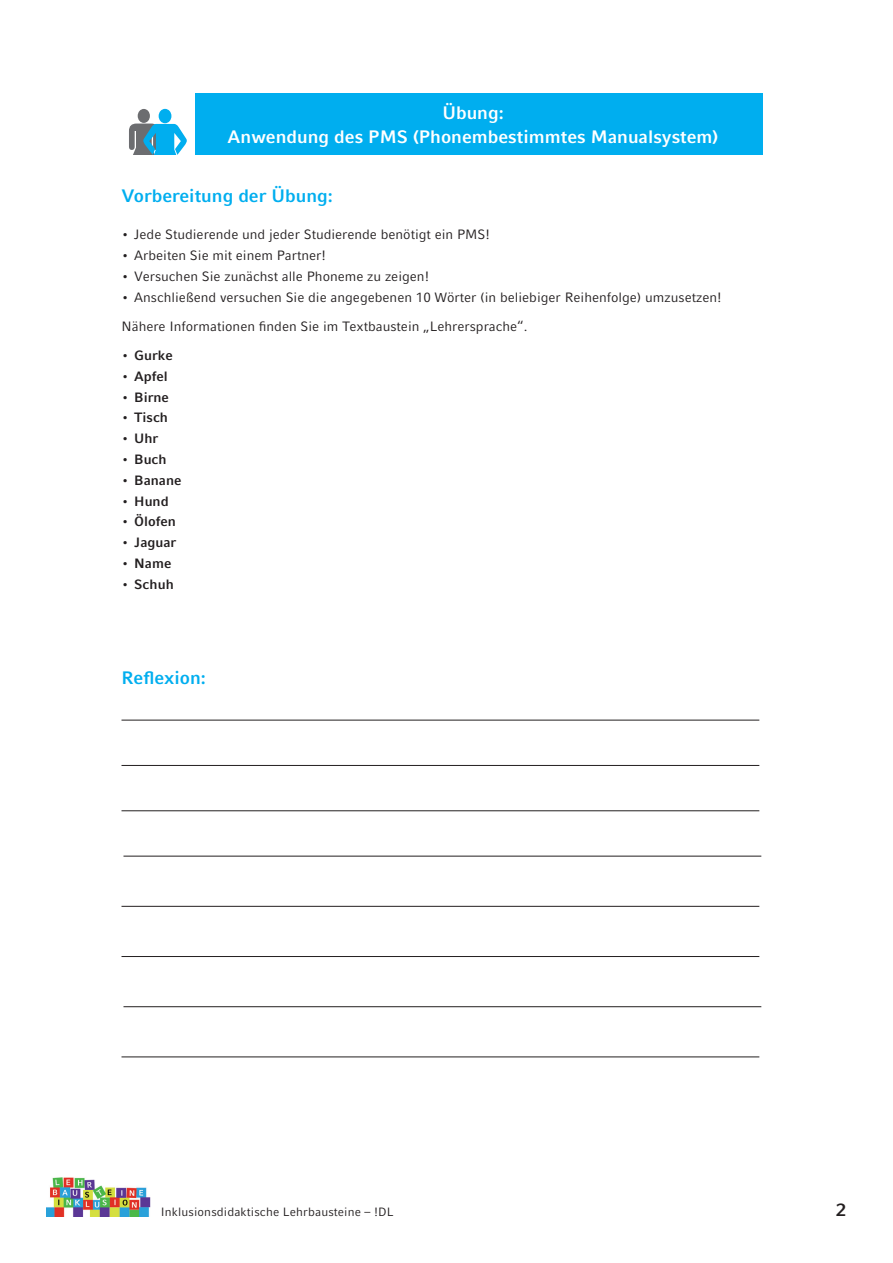
<style>
.page{position:relative;width:893px;height:1263px;background:#fff}
.page>*{position:absolute;margin:0;border:0;box-sizing:border-box;transform-origin:0 0}
.t1{font:700 18px "LMU Compatil Fact";color:#fff}
.Head_12pt{font:700 18px "LMU Compatil Fact";color:#00aeef}
.t2{font:700 18px "LMU Compatil Fact";color:#231f20}
.Liste{font:13.5px "LMU Compatil Fact";color:#231f20}
.Liste-2{font:700 13.5px "LMU Compatil Fact";color:#231f20}
.t3{font:12px "LMU Compatil Fact";letter-spacing:.01em;color:#231f20}
.s1{font-weight:400}
</style>
<div class="page">
<img style="left:47px;top:1177px;width:104px;height:39px">
<div style="left:196px;top:94px;width:567px;height:61px;background:#00aeef"></div>
<hr style="left:121px;top:720px;width:638px;height:1px;background:#231f20">
<hr style="left:121px;top:765px;width:638px;height:1px;background:#231f20">
<hr style="left:121px;top:810px;width:638px;height:1px;background:#231f20">
<hr style="left:123px;top:856px;width:638px;height:1px;background:#231f20">
<hr style="left:121px;top:906px;width:638px;height:1px;background:#231f20">
<hr style="left:121px;top:956px;width:638px;height:1px;background:#231f20">
<hr style="left:123px;top:1006px;width:638px;height:1px;background:#231f20">
<hr style="left:121px;top:1056px;width:638px;height:1px;background:#231f20">
<svg style="left:129px;top:109px;width:58px;height:46px"></svg>
<p class="t1" style="left:442px;top:103px;width:63px">Übung:</p>
<p class="t1" style="left:228px;top:127px;width:492px">Anwendung des PMS (Phonembestimmtes Manualsystem)</p>
<p class="Head_12pt" style="left:121px;top:185px;width:213px">Vorbereitung der Übung:</p>
<p class="Liste" style="left:121px;top:227px;width:370px">• Jede Studierende und jeder Studierende benötigt ein PMS!</p>
<p class="Liste" style="left:121px;top:248px;width:206px">• Arbeiten Sie mit einem Partner!</p>
<p class="Liste" style="left:121px;top:268px;width:309px">• Versuchen Sie zunächst alle Phoneme zu zeigen!</p>
<p class="Liste" style="left:121px;top:289px;width:602px">• Anschließend versuchen Sie die angegebenen 10 Wörter (in beliebiger Reihenfolge) umzusetzen!</p>
<p class="Liste" style="left:121px;top:318px;width:407px">Nähere Informationen finden Sie im Textbaustein „Lehrersprache“.</p>
<p class="Liste-2" style="left:121px;top:348px;width:53px"><span class="s1">•</span> Gurke</p>
<p class="Liste-2" style="left:121px;top:368px;width:48px"><span class="s1">•</span> Apfel</p>
<p class="Liste-2" style="left:121px;top:389px;width:49px"><span class="s1">•</span> Birne</p>
<p class="Liste-2" style="left:121px;top:410px;width:48px"><span class="s1">•</span> Tisch</p>
<p class="Liste-2" style="left:121px;top:431px;width:38px"><span class="s1">•</span> Uhr</p>
<p class="Liste-2" style="left:121px;top:451px;width:47px"><span class="s1">•</span> Buch</p>
<p class="Liste-2" style="left:121px;top:472px;width:61px"><span class="s1">•</span> Banane</p>
<p class="Liste-2" style="left:121px;top:493px;width:49px"><span class="s1">•</span> Hund</p>
<p class="Liste-2" style="left:121px;top:514px;width:56px"><span class="s1">•</span> Ölofen</p>
<p class="Liste-2" style="left:121px;top:534px;width:56px"><span class="s1">•</span> Jaguar</p>
<p class="Liste-2" style="left:121px;top:555px;width:51px"><span class="s1">•</span> Name</p>
<p class="Liste-2" style="left:121px;top:576px;width:54px"><span class="s1">•</span> Schuh</p>
<p class="Head_12pt" style="left:121px;top:667px;width:86px">Reflexion:</p>
<p class="t3" style="left:161px;top:1205px;width:234px">Inklusionsdidaktische Lehrbausteine – !DL</p>
<p class="t2" style="left:836px;top:1199px;width:12px">2</p>
</div>
